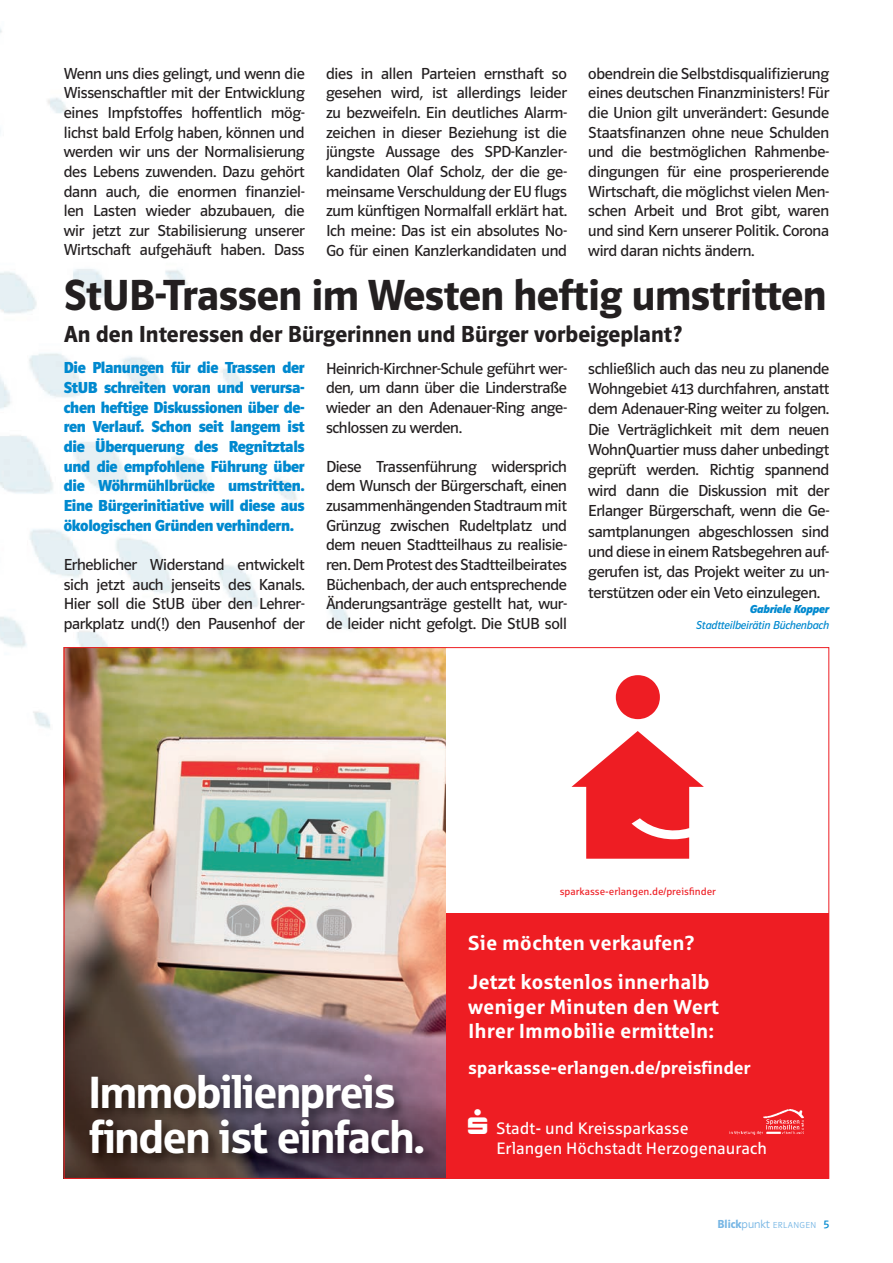
<style>
.page{position:relative;width:893px;height:1263px;background:#fff}
.page>*{position:absolute;margin:0;border:0;box-sizing:border-box;transform-origin:0 0}
.t1{font:600 45px "Polo 22";letter-spacing:-.01em;color:#231f20}
.t2{font:45px/45px "Sparkasse Head";letter-spacing:-.015em;color:#fff}
.t3{font:600 24px "Polo 22";color:#231f20}
.t4{font:700 20.4px/39.5px "Sparkasse Rg";color:#fff}
.t5{font:700 17.85px "Sparkasse Rg";letter-spacing:-.01em;color:#fff}
.t6{font:16.5px/19.6px "Polo 22 Buch";letter-spacing:-.02em;color:#231f20;text-align:justify}
.t7{font:700 16.5px/19.6px "Polo 22";letter-spacing:-.02em;color:#0089cf;text-align:justify}
.t8{font:16.5px/19.2px "Sparkasse Rg";color:#fff}
.t9{font:12px "Polo 22 Buch Kursiv";letter-spacing:-.02em;color:#0089cf}
.t10{font:italic 700 12px "Polo 22";letter-spacing:-.02em;color:#0089cf}
.t11{font:10.2px "Sparkasse Rg";color:#ee1d23}
.t12{font:9px "Polo 22 Leicht";letter-spacing:.05em;color:#77b6e4}
.s1{font-family:"Polo 22";font-weight:600;font-size:12px}
.s2{font-size:12px}
.s3{font-family:"Polo 22 Buch";font-size:12px;color:#0089cf}
</style>
<div class="page">
<img style="left:0;top:28px;width:830px;height:1151px">
<img style="left:66px;top:649px;width:380px;height:413px">
<img style="left:66px;top:1062px;width:380px;height:115px">
<div style="left:446px;top:913px;width:383px;height:266px;background:#ee1d23"></div>
<img style="left:729px;top:1109px;width:75px;height:26px">
<div style="left:446px;top:648px;width:383px;height:265px;background:#fff"></div>
<svg style="left:571px;top:675px;width:133px;height:184px"></svg>
<p class="t6" style="left:64px;top:63px;width:242px">Wenn uns dies gelingt, und wenn die Wissenschaftler mit der Entwicklung eines Impfstoffes hoffentlich mög&shy;lichst bald Erfolg haben, können und werden wir uns der Normalisierung des Lebens zuwenden. Dazu gehört dann auch, die enormen finanziel&shy;len Lasten wieder abzubauen, die wir jetzt zur Stabilisierung unserer Wirtschaft aufgehäuft haben. Dass</p>
<p class="t6" style="left:326px;top:63px;width:242px">dies in allen Parteien ernsthaft so gesehen wird, ist allerdings leider zu bezweifeln. Ein deutliches Alarm&shy;zeichen in dieser Beziehung ist die jüngste Aussage des SPD-Kanzler&shy;kandidaten Olaf Scholz, der die ge&shy;meinsame Verschuldung der EU flugs zum künftigen Normalfall erklärt hat.<br>Ich meine: Das ist ein absolutes No-Go für einen Kanzlerkandidaten und</p>
<p class="t6" style="left:588px;top:64px;width:242px">obendrein die Selbstdisqualifizierung eines deutschen Finanzministers! Für die Union gilt unverändert: Gesunde Staatsfinanzen ohne neue Schulden und die bestmöglichen Rahmenbe&shy;dingungen für eine prosperierende Wirtschaft, die möglichst vielen Men&shy;schen Arbeit und Brot gibt, waren und sind Kern unserer Politik. Corona wird daran nichts ändern.</p>
<h1 class="t1" style="left:64px;top:271px;width:764px">StUB-Trassen im Westen heftig umstritten</h1>
<h2 class="t3" style="left:64px;top:321px;width:619px">An den Interessen der Bürgerinnen und Bürger vorbeigeplant?</h2>
<p class="t7" style="left:64px;top:358px;width:242px">Die Planungen für die Trassen der StUB schreiten voran und verursa&shy;chen heftige Diskussionen über de&shy;ren Verlauf. Schon seit langem ist die Überquerung des Regnitztals und die empfohlene Führung über die Wöhrmühlbrücke umstritten.<br>Eine Bürgerinitiative will diese aus ökologischen Gründen verhindern.</p>
<p class="t6" style="left:64px;top:555px;width:242px">Erheblicher Widerstand entwickelt sich jetzt auch jenseits des Kanals.<br>Hier soll die StUB über den Lehrer&shy;parkplatz und(!) den Pausenhof der</p>
<p class="t6" style="left:326px;top:358px;width:242px">Heinrich-Kirchner-Schule geführt wer&shy;den, um dann über die Linderstraße wieder an den Adenauer-Ring ange&shy;schlossen zu werden.</p>
<p class="t6" style="left:326px;top:457px;width:242px">Diese Trassenführung widersprich dem Wunsch der Bürgerschaft, einen zusammenhängenden Stadtraum mit Grünzug zwischen Rudeltplatz und dem neuen Stadtteilhaus zu realisie&shy;ren. Dem Protest des Stadtteilbeirates Büchenbach, der auch entsprechende Änderungsanträge gestellt hat, wur&shy;de leider nicht gefolgt. Die StUB soll</p>
<p class="t6" style="left:588px;top:358px;width:242px;line-height:20.4px">schließlich auch das neu zu planende Wohngebiet 413 durchfahren, anstatt dem Adenauer-Ring weiter zu folgen.<br>Die Verträglichkeit mit dem neuen WohnQuartier muss daher unbedingt geprüft werden. Richtig spannend wird dann die Diskussion mit der Erlanger Bürgerschaft, wenn die Ge&shy;samtplanungen abgeschlossen sind und diese in einem Ratsbegehren auf&shy;gerufen ist, das Projekt weiter zu un&shy;terstützen oder ein Veto einzulegen.</p>
<p class="t10" style="left:750px;top:602px;width:81px">Gabriele Kopper</p>
<p class="t9" style="left:696px;top:618px;width:134px">Stadtteilbeirätin Büchenbach</p>
<p class="t11" style="left:560px;top:885px;width:158px">sparkasse-erlangen.de/preisfinder</p>
<h1 class="t2" style="left:89px;top:1068px;width:337px">Immobilienpreis finden ist einfach.</h1>
<p class="t4" style="left:468px;top:922px;width:243px">Sie möchten verkaufen?<br>Jetzt kostenlos innerhalb</p>
<p class="t4" style="left:468px;top:994px;width:252px;line-height:24.5px">weniger Minuten den Wert<br>Ihrer Immobilie ermitteln:</p>
<p class="t5" style="left:468px;top:1056px;width:284px">sparkasse-erlangen.de/preisfinder</p>
<p class="t8" style="left:496px;top:1119px;width:272px">Stadt- und Kreissparkasse<br>Erlangen Höchstadt Herzogenaurach</p>
<p class="t12" style="left:717px;top:1220px;width:113px"><span class="s1">Blick</span><span class="s2">punkt</span> ERLANGEN <span class="s3">5</span></p>
</div>
